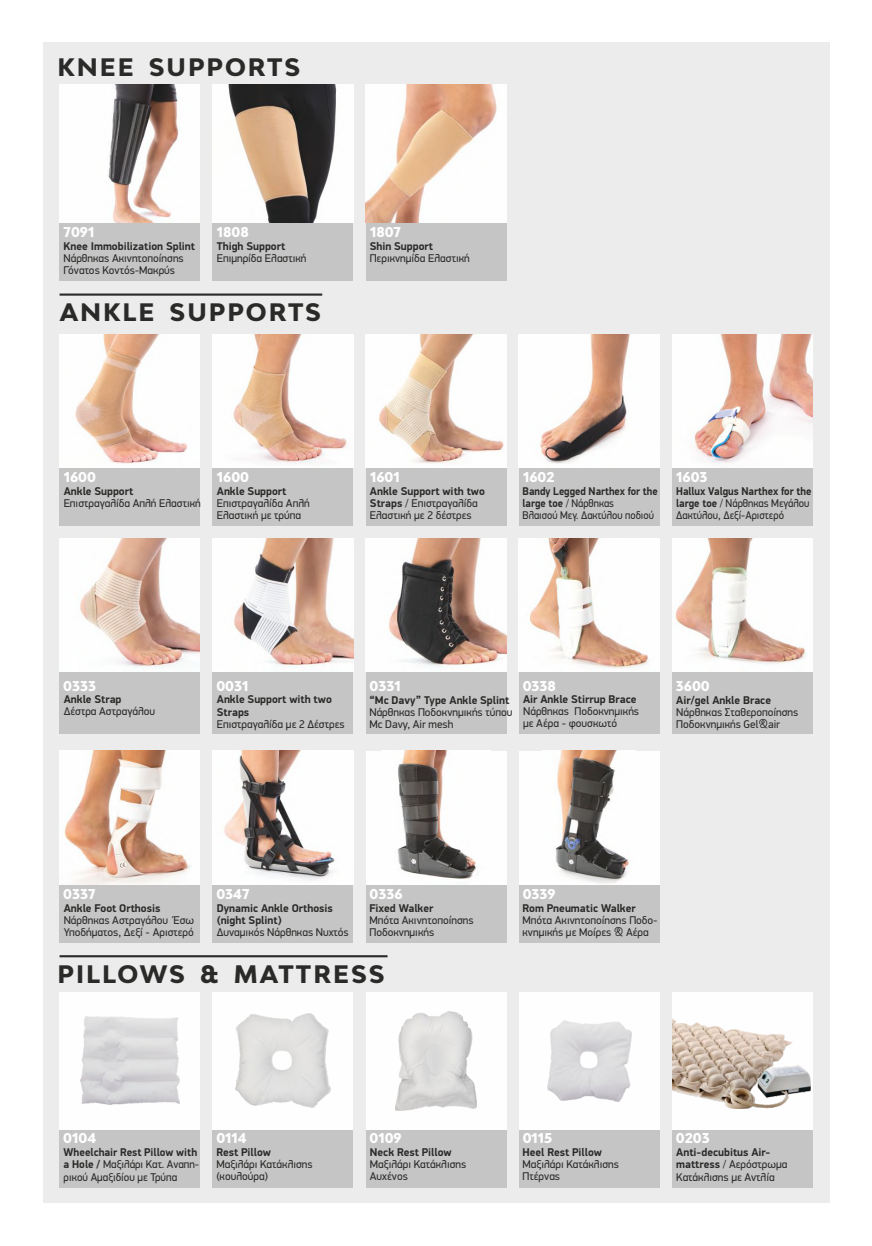
<style>
.page{position:relative;width:872px;height:1246px;background:#fff}
.page>*{position:absolute;margin:0;border:0;box-sizing:border-box;transform-origin:0 0}
.t1{font:800 23.85px "Bw Modelica";letter-spacing:.085em;color:#2a2a29}
.t2{font:800 13.5px "Bw Modelica";color:#fefefe}
.t3{font:11.25px/12px "PF Din Display Pro";color:#2a2a29}
.t4{font:700 11.25px/12.3px "PF Din Display Pro";color:#2a2a29}
.t5{font:11.25px/12.1px "PF Din Display Pro";color:#2a2a29;scale:.94 1}
.t6{font:11.25px/12.1px "PF Din Display Pro";color:#2a2a29;scale:.93 1}
.s1{font-weight:700}
</style>
<div class="page">
<div style="left:43px;top:42px;width:786px;height:1161px;background:#ececec"></div>
<div style="left:60px;top:203px;width:140px;height:77px;background:#c5c5c5"></div>
<div style="left:213px;top:203px;width:140px;height:77px;background:#c5c5c5"></div>
<div style="left:366px;top:203px;width:140px;height:77px;background:#c5c5c5"></div>
<div style="left:60px;top:448px;width:140px;height:77px;background:#c5c5c5"></div>
<div style="left:213px;top:448px;width:140px;height:77px;background:#c5c5c5"></div>
<div style="left:366px;top:448px;width:140px;height:77px;background:#c5c5c5"></div>
<div style="left:519px;top:448px;width:140px;height:77px;background:#c5c5c5"></div>
<div style="left:672px;top:448px;width:140px;height:77px;background:#c5c5c5"></div>
<div style="left:60px;top:657px;width:140px;height:77px;background:#c5c5c5"></div>
<div style="left:213px;top:657px;width:140px;height:77px;background:#c5c5c5"></div>
<div style="left:366px;top:657px;width:140px;height:77px;background:#c5c5c5"></div>
<div style="left:519px;top:657px;width:140px;height:77px;background:#c5c5c5"></div>
<div style="left:672px;top:657px;width:140px;height:77px;background:#c5c5c5"></div>
<hr style="left:60px;top:293px;width:262px;height:3px;background:#2a2a29">
<div style="left:60px;top:865px;width:140px;height:77px;background:#c5c5c5"></div>
<div style="left:213px;top:865px;width:140px;height:77px;background:#c5c5c5"></div>
<div style="left:366px;top:865px;width:140px;height:77px;background:#c5c5c5"></div>
<div style="left:519px;top:865px;width:140px;height:77px;background:#c5c5c5"></div>
<hr style="left:60px;top:955px;width:327px;height:2px;background:#2a2a29">
<div style="left:60px;top:1110px;width:140px;height:77px;background:#c5c5c5"></div>
<div style="left:213px;top:1110px;width:140px;height:77px;background:#c5c5c5"></div>
<div style="left:366px;top:1110px;width:140px;height:77px;background:#c5c5c5"></div>
<div style="left:519px;top:1110px;width:140px;height:77px;background:#c5c5c5"></div>
<div style="left:672px;top:1110px;width:140px;height:77px;background:#c5c5c5"></div>
<div style="left:60px;top:992px;width:140px;height:137px;background:#fefefe"></div>
<div style="left:366px;top:992px;width:140px;height:137px;background:#fefefe"></div>
<div style="left:213px;top:992px;width:140px;height:137px;background:#fefefe"></div>
<div style="left:519px;top:992px;width:140px;height:137px;background:#fefefe"></div>
<div style="left:672px;top:992px;width:140px;height:137px;background:#fefefe"></div>
<img style="left:672px;top:1018px;width:138px;height:91px">
<img style="left:213px;top:85px;width:140px;height:138px">
<img style="left:366px;top:85px;width:140px;height:138px">
<img style="left:60px;top:85px;width:140px;height:138px">
<img style="left:60px;top:334px;width:140px;height:134px">
<div style="left:366px;top:751px;width:140px;height:133px;background:#fefefe"></div>
<img style="left:397px;top:751px;width:79px;height:128px">
<img style="left:672px;top:334px;width:140px;height:134px">
<img style="left:519px;top:538px;width:140px;height:134px">
<img style="left:672px;top:538px;width:140px;height:134px">
<img style="left:213px;top:334px;width:140px;height:134px">
<div style="left:519px;top:751px;width:140px;height:133px;background:#fefefe"></div>
<img style="left:555px;top:751px;width:75px;height:133px">
<img style="left:60px;top:538px;width:140px;height:134px">
<img style="left:213px;top:538px;width:140px;height:134px">
<img style="left:60px;top:751px;width:140px;height:133px">
<img style="left:366px;top:334px;width:140px;height:134px">
<img style="left:519px;top:334px;width:140px;height:134px">
<img style="left:366px;top:538px;width:140px;height:134px">
<img style="left:213px;top:751px;width:140px;height:133px">
<img style="left:395px;top:1011px;width:81px;height:99px">
<img style="left:235px;top:1014px;width:96px;height:93px">
<img style="left:80px;top:1017px;width:99px;height:87px">
<img style="left:547px;top:1020px;width:84px;height:81px">
<h1 class="t1" style="left:58px;top:57px;width:244px">KNEE SUPPORTS</h1>
<p class="t2" style="left:63px;top:227px;width:32px">7091</p>
<p class="t2" style="left:217px;top:227px;width:34px">1808</p>
<p class="t2" style="left:370px;top:227px;width:33px">1807</p>
<p class="t4" style="left:63px;top:241px;width:133px">Knee Immobilization Splint</p>
<p class="t3" style="left:63px;top:253px;width:122px">Νάρθηκας Ακινητοποίησης<br>Γόνατος Κοντός-Μακρύς</p>
<p class="t4" style="left:217px;top:241px;width:70px">Thigh Support</p>
<p class="t3" style="left:217px;top:253px;width:91px">Επιµηρίδα Ελαστική</p>
<p class="t4" style="left:370px;top:241px;width:65px">Shin Support</p>
<p class="t3" style="left:370px;top:253px;width:102px">Περικνηµίδα Ελαστική</p>
<h1 class="t1" style="left:60px;top:302px;width:263px">ANKLE SUPPORTS</h1>
<p class="t2" style="left:64px;top:472px;width:34px">1600</p>
<p class="t2" style="left:217px;top:472px;width:34px">1600</p>
<p class="t2" style="left:676px;top:472px;width:33px">1603</p>
<p class="t2" style="left:370px;top:472px;width:31px">1601</p>
<p class="t2" style="left:523px;top:472px;width:33px">1602</p>
<p class="t4" style="left:64px;top:486px;width:71px">Ankle Support</p>
<p class="t3" style="left:64px;top:498px;width:138px">Επιστραγαλίδα Απλή Ελαστική</p>
<p class="t6" style="left:522px;top:486px;width:147px"><span class="s1">Bandy Legged Narthex for the large toe</span> / Νάρθηκας<br>Βλαισού Μεγ. Δακτύλου ποδιού</p>
<p class="t4" style="left:217px;top:486px;width:71px">Ankle Support</p>
<p class="t3" style="left:217px;top:498px;width:94px">Επιστραγαλίδα Απλή<br>Ελαστική µε τρύπα</p>
<p class="t5" style="left:676px;top:486px;width:145px"><span class="s1">Hallux Valgus Narthex for the large toe</span> / Νάρθηκας Μεγάλου<br>Δακτύλου, Δεξί-Αριστερό</p>
<p class="t3" style="left:370px;top:486px;width:116px"><span class="s1">Ankle Support with two<br>Straps</span> / Επιστραγαλίδα<br>Ελαστική µε 2 δέστρες</p>
<p class="t2" style="left:63px;top:680px;width:34px">0333</p>
<p class="t2" style="left:216px;top:680px;width:34px">0031</p>
<p class="t2" style="left:369px;top:680px;width:33px">0331</p>
<p class="t2" style="left:523px;top:680px;width:35px">0338</p>
<p class="t2" style="left:676px;top:680px;width:35px">3600</p>
<p class="t4" style="left:64px;top:694px;width:59px">Ankle Strap</p>
<p class="t3" style="left:64px;top:707px;width:93px">Δέστρα Αστραγάλου</p>
<p class="t4" style="left:217px;top:694px;width:116px">Ankle Support with two<br>Straps</p>
<p class="t3" style="left:217px;top:719px;width:129px">Eπιστραγαλίδα µε 2 Δέστρες</p>
<p class="t4" style="left:369px;top:695px;width:141px">“Mc Davy” Type Ankle Splint</p>
<p class="t3" style="left:369px;top:707px;width:144px">Νάρθηκας Ποδοκνηµικής τύπου<br>Mc Davy, Air mesh</p>
<p class="t4" style="left:523px;top:694px;width:115px">Air Ankle Stirrup Brace</p>
<p class="t3" style="left:523px;top:707px;width:117px">Νάρθηκας Ποδοκνηµικής µε Αέρα - φουσκωτό</p>
<p class="t4" style="left:676px;top:694px;width:96px">Air/gel Ankle Brace</p>
<p class="t3" style="left:676px;top:707px;width:123px">Νάρθηκας Σταθεροποίησης<br>Ποδοκνηµικής Gel&amp;air</p>
<p class="t2" style="left:63px;top:888px;width:34px">0337</p>
<p class="t2" style="left:216px;top:888px;width:35px">0347</p>
<p class="t2" style="left:369px;top:888px;width:34px">0336</p>
<p class="t2" style="left:523px;top:888px;width:34px">0339</p>
<p class="t4" style="left:64px;top:903px;width:98px">Ankle Foot Orthosis</p>
<p class="t3" style="left:64px;top:915px;width:132px">Νάρθηκας Αστραγάλου Έσω<br>Υποδήµατος, Δεξί - Αριστερό</p>
<p class="t4" style="left:217px;top:903px;width:117px">Dynamic Ankle Orthosis (night Splint)</p>
<p class="t3" style="left:217px;top:927px;width:133px">Δυναµικός Νάρθηκας Νυχτός</p>
<p class="t4" style="left:369px;top:903px;width:65px">Fixed Walker</p>
<p class="t3" style="left:369px;top:915px;width:106px">Μπότα Ακινητοποίησης<br>Ποδοκνηµικής</p>
<p class="t4" style="left:522px;top:903px;width:115px">Rom Pneumatic Walker</p>
<p class="t3" style="left:522px;top:915px;width:137px">Μπότα Ακινητοποίησης Ποδο&shy;κνηµικής µε Μοίρες &amp; Αέρα</p>
<h1 class="t1" style="left:58px;top:964px;width:328px">PILLOWS &amp; MATTRESS</h1>
<p class="t2" style="left:63px;top:1133px;width:34px">0104</p>
<p class="t2" style="left:216px;top:1133px;width:32px">0114</p>
<p class="t2" style="left:523px;top:1133px;width:31px">0115</p>
<p class="t3" style="left:64px;top:1147px;width:137px"><span class="s1">Wheelchair Rest Pillow with a Hole /</span> Μαξιλάρι Κατ. Αναπη&shy;ρικού Αµαξιδίου µε Τρύπα</p>
<p class="t3" style="left:676px;top:1147px;width:113px"><span class="s1">Anti-decubitus Air&shy;mattress</span> / Αερόστρωµα<br>Κατάκλισης µε Αντλία</p>
<p class="t2" style="left:369px;top:1133px;width:34px">0109</p>
<p class="t2" style="left:676px;top:1133px;width:35px">0203</p>
<p class="t4" style="left:216px;top:1147px;width:56px">Rest Pillow</p>
<p class="t3" style="left:216px;top:1159px;width:98px">Μαξιλάρι Κατάκλισης (κουλούρα)</p>
<p class="t4" style="left:370px;top:1147px;width:83px">Neck Rest Pillow</p>
<p class="t3" style="left:370px;top:1159px;width:98px">Μαξιλάρι Κατάκλισης<br>Αυχένος</p>
<p class="t4" style="left:522px;top:1147px;width:81px">Heel Rest Pillow</p>
<p class="t3" style="left:522px;top:1159px;width:98px">Μαξιλάρι Κατάκλισης<br>Πτέρνας</p>
</div>
